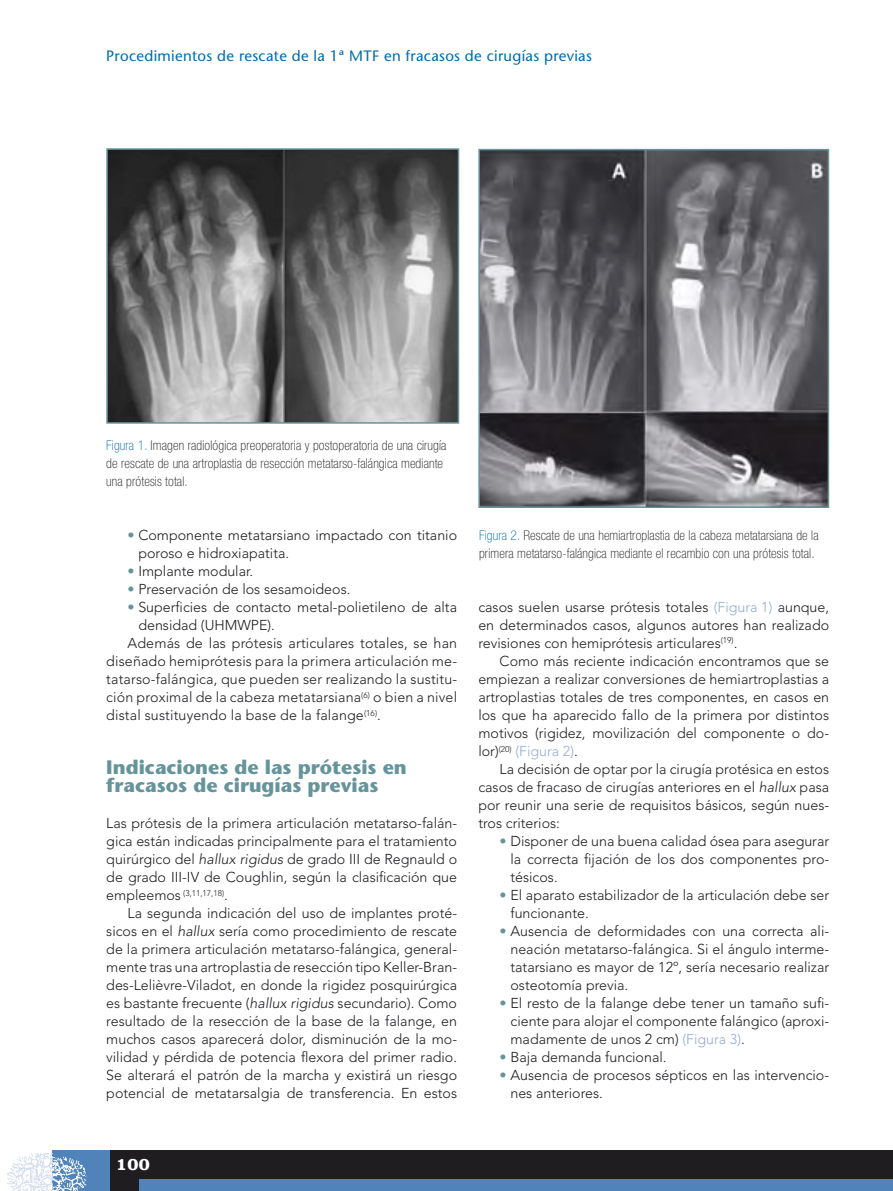
<style>
.page{position:relative;width:893px;height:1191px;background:#fff}
.page>*{position:absolute;margin:0;border:0;box-sizing:border-box;transform-origin:0 0}
.t1{font:700 19.5px/18px "Stone Sans Std";color:#65949b}
.t2{font:700 18px "Clarendon LT Std";color:#fff}
.t3{font:500 15px "Stone Sans Std";letter-spacing:.02em;color:#006baa}
.t4{font:300 14.25px/18px "Avenir LT Std";color:#1f1d20;text-align:justify}
.t5{font:100 condensed 13.5px/18px "Helvetica Neue LT Std";letter-spacing:.01em;color:#1f1d20}
.t6{font:300 8.25px "Avenir LT Std";color:#1f1d20}
.s1{color:#006baa}
.s2{color:#65949b}
.s3{font-style:italic}
.s4{font-size:14.25px}
.s5{color:#94add2}
</style>
<div class="page">
<div style="left:52px;top:1150px;width:73px;height:41px;background:#4f83ba"></div>
<img style="left:52px;top:1153px;width:35px;height:38px">
<img style="left:7px;top:1153px;width:45px;height:38px">
<div style="left:111px;top:1150px;width:782px;height:41px;background:#1f1d20"></div>
<div style="left:140px;top:1179px;width:753px;height:12px;background:#4f83ba"></div>
<svg style="left:106px;top:148px;width:353px;height:276px"></svg>
<svg style="left:478px;top:149px;width:351px;height:359px"></svg>
<p class="t3" style="left:106px;top:47px;width:487px">Procedimientos de rescate de la 1ª MTF en fracasos de cirugías previas</p>
<p class="t5" style="left:106px;top:436px;width:342px"><span class="s1">Figura 1.</span> Imagen radiológica preoperatoria y postoperatoria de una cirugía de rescate de una artroplastia de resección metatarso-falángica mediante una prótesis total.</p>
<p class="t4" style="left:138px;top:526px;width:320px;text-indent:-11px"><span class="s2">•</span> Componente metatarsiano impactado con titanio poroso e hidroxiapatita.</p>
<p class="t4" style="left:128px;top:562px;width:127px"><span class="s2">•</span> Implante modular.</p>
<p class="t4" style="left:128px;top:580px;width:224px"><span class="s2">•</span> Preservación de los sesamoideos.</p>
<p class="t4" style="left:128px;top:598px;width:331px"><span class="s2">•</span> Superficies de contacto metal-polietileno de alta</p>
<p class="t4" style="left:138px;top:616px;width:138px">densidad (UHMWPE).</p>
<p class="t4" style="left:128px;top:634px;width:331px">Además de las prótesis articulares totales, se han</p>
<p class="t4" style="left:106px;top:652px;width:352px">diseñado hemiprótesis para la primera articulación me-</p>
<p class="t4" style="left:106px;top:670px;width:352px">tatarso-falángica, que pueden ser realizando la sustitu-</p>
<p class="t4" style="left:106px;top:688px;width:352px">ción proximal de la cabeza metatarsiana<sup>(6)</sup> o bien a nivel</p>
<p class="t4" style="left:106px;top:706px;width:276px">distal sustituyendo la base de la falange<sup>(16)</sup>.</p>
<h1 class="t1" style="left:106px;top:758px;width:302px">Indicaciones de las prótesis en fracasos de cirugías previas</h1>
<p class="t4" style="left:106px;top:814px;width:352px">Las prótesis de la primera articulación metatarso-falán&shy;gica están indicadas principalmente para el tratamiento quirúrgico del <span class="s3">hallux rigidus</span> de grado III de Regnauld o de grado III-IV de Coughlin, según la clasificación que</p>
<p class="t6" style="left:106px;top:888px;width:123px"><span class="s4">empleemos</span> (3,11,17,18)<span class="s4">.</span></p>
<p class="t4" style="left:106px;top:904px;width:352px;text-indent:21px">La segunda indicación del uso de implantes proté&shy;sicos en el <span class="s3">hallux</span> sería como procedimiento de rescate de la primera articulación metatarso-falángica, general&shy;mente tras una artroplastia de resección tipo Keller-Bran&shy;des-Lelièvre-Viladot, en donde la rigidez posquirúrgica es bastante frecuente (<span class="s3">hallux rigidus</span> secundario). Como resultado de la resección de la base de la falange, en muchos casos aparecerá dolor, disminución de la mo&shy;vilidad y pérdida de potencia flexora del primer radio.<br>Se alterará el patrón de la marcha y existirá un riesgo potencial de metatarsalgia de transferencia. En estos</p>
<p class="t5" style="left:479px;top:526px;width:341px"><span class="s1">Figura 2.</span> Rescate de una hemiartroplastia de la cabeza metatarsiana de la primera metatarso-falángica mediante el recambio con una prótesis total.</p>
<p class="t4" style="left:478px;top:598px;width:352px">casos suelen usarse prótesis totales <span class="s5">(Figura 1)</span> aunque, en determinados casos, algunos autores han realizado revisiones con hemiprótesis articulares<sup>(19)</sup>.</p>
<p class="t4" style="left:478px;top:652px;width:352px;text-indent:21px">Como más reciente indicación encontramos que se empiezan a realizar conversiones de hemiartroplastias a artroplastias totales de tres componentes, en casos en los que ha aparecido fallo de la primera por distintos motivos (rigidez, movilización del componente o do&shy;lor)<sup>(20)</sup> <span class="s5">(Figura 2)</span>.</p>
<p class="t4" style="left:478px;top:760px;width:352px;text-indent:21px">La decisión de optar por la cirugía protésica en estos casos de fracaso de cirugías anteriores en el <span class="s3">hallux</span> pasa por reunir una serie de requisitos básicos, según nues&shy;tros criterios:</p>
<p class="t4" style="left:510px;top:832px;width:320px;text-indent:-11px"><span class="s2">•</span> Disponer de una buena calidad ósea para asegurar la correcta fijación de los dos componentes pro&shy;tésicos.</p>
<p class="t4" style="left:510px;top:886px;width:320px;text-indent:-11px"><span class="s2">•</span> El aparato estabilizador de la articulación debe ser funcionante.</p>
<p class="t4" style="left:510px;top:922px;width:320px;text-indent:-11px"><span class="s2">•</span> Ausencia de deformidades con una correcta ali&shy;neación metatarso-falángica. Si el ángulo interme&shy;tatarsiano es mayor de 12º, sería necesario realizar osteotomía previa.</p>
<p class="t4" style="left:510px;top:994px;width:320px;text-indent:-11px"><span class="s2">•</span> El resto de la falange debe tener un tamaño sufi&shy;ciente para alojar el componente falángico (aproxi&shy;madamente de unos 2 cm) <span class="s5">(Figura 3)</span>.</p>
<p class="t4" style="left:500px;top:1048px;width:168px"><span class="s2">•</span> Baja demanda funcional.</p>
<p class="t4" style="left:510px;top:1066px;width:320px;text-indent:-11px"><span class="s2">•</span> Ausencia de procesos sépticos en las intervencio&shy;nes anteriores.</p>
<p class="t2" style="left:116px;top:1153px;width:35px">100</p>
</div>
